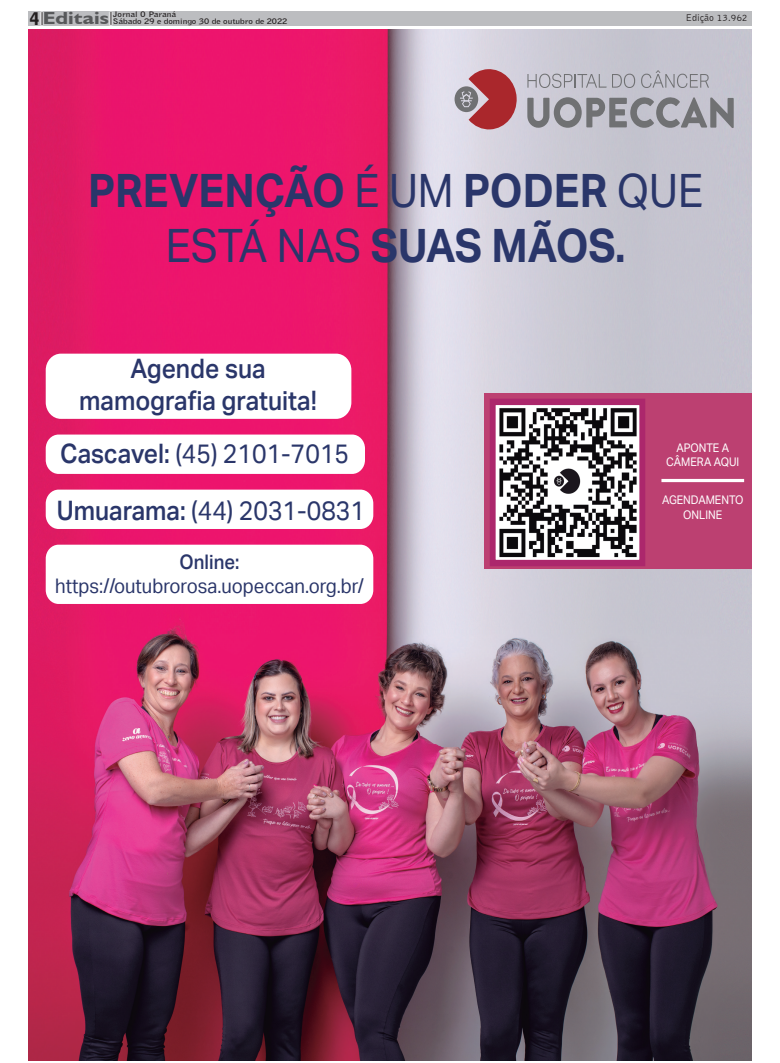
<style>
.page{position:relative;width:780px;height:1063px;background:#fff}
.page>*{position:absolute;margin:0;border:0;box-sizing:border-box;transform-origin:0 0}
.t1{font:700 46px/55.2px "Aktiv Grotesk";color:#2a366a;text-align:center;scale:.92 1}
.t2{font:26.8px/56.4px "Aktiv Grotesk";color:#2a366a;scale:.92 1}
.t3{font:500 26.8px/32.2px "Aktiv Grotesk";color:#2a366a;text-align:center;scale:.92 1}
.t4{font:20.1px/24.1px "Aktiv Grotesk";color:#2a366a;text-align:center;scale:.92 1}
.t5{font:700 17.4px "Humanist 521 BT";color:#57585a;scale:1.28 1}
.t6{font:11.9px/14.3px "Aktiv Grotesk";color:#fff;text-align:center;scale:.92 1}
.t7{font:10px "Bell Gothic BT";color:#231f20}
.t8{font:700 7.5px "Bell Gothic BT";color:#231f20;scale:1.23 1}
.s1{font-family:"Bell Gothic BT";font-weight:900;color:#231f20}
.s2{font-weight:400}
.s3{font-weight:500}
</style>
<div class="page">
<div style="left:28px;top:11px;width:723px;height:15px;background:#bcbdc0"></div>
<svg style="left:40px;top:11px;width:4px;height:15px"></svg>
<svg style="left:42px;top:12px;width:1px;height:13px"></svg>
<svg style="left:109px;top:11px;width:4px;height:15px"></svg>
<svg style="left:110px;top:12px;width:1px;height:13px"></svg>
<img style="left:28px;top:29px;width:723px;height:86px">
<img style="left:28px;top:115px;width:723px;height:945px">
<div style="left:484px;top:393px;width:267px;height:175px;background:#bc4071"></div>
<img style="left:496px;top:406px;width:142px;height:153px">
<div style="left:489px;top:399px;width:156px;height:167px;border:6px solid #ac276c"></div>
<hr style="left:661px;top:479px;width:83px;height:3px;background:#fff">
<svg style="left:454px;top:68px;width:63px;height:62px;background:#b6727a"></svg>
<svg style="left:527px;top:97px;width:206px;height:31px;background:#9d9ca3"></svg>
<svg style="left:527px;top:74px;width:79px;height:14px"></svg>
<svg style="left:612px;top:74px;width:23px;height:14px"></svg>
<svg style="left:641px;top:70px;width:68px;height:18px"></svg>
<div style="left:46px;top:354px;width:305px;height:65px;background:#fff;border-radius:16px"></div>
<div style="left:46px;top:435px;width:319px;height:39px;background:#fff;border-radius:13px"></div>
<div style="left:46px;top:490px;width:327px;height:39px;background:#fff;border-radius:13px"></div>
<div style="left:46px;top:545px;width:327px;height:59px;background:#fff;border-radius:13px"></div>
<p class="t8" style="left:113px;top:9px;width:53px">Jornal O Paraná</p>
<p class="t8" style="left:113px;top:17px;width:143px">Sábado 29 e domingo 30 de outubro de 2022</p>
<p class="t5" style="left:29px;top:8px;width:64px"><span class="s1">4</span> Editais</p>
<p class="t7" style="left:685px;top:11px;width:64px">Edição 13.962</p>
<p class="t1" style="left:88px;top:163px;width:670px">PREVENÇÃO <span class="s2">É UM</span> PODER <span class="s2">QUE<br>ESTÁ NAS</span> SUAS MÃOS.</p>
<p class="t3" style="left:79px;top:353px;width:260px">Agende sua mamografia gratuita!</p>
<p class="t2" style="left:57px;top:426px;width:336px"><span class="s3">Cascavel:</span> (45) 2101-7015<br><span class="s3">Umuarama:</span> (44) 2031-0831</p>
<p class="t4" style="left:55px;top:550px;width:337px"><span class="s3">Online: </span>https://outubrorosa.uopeccan.org.br/</p>
<p class="t6" style="left:666px;top:441px;width:81px">APONTE A<br>CÂMERA AQUI</p>
<p class="t6" style="left:662px;top:493px;width:90px">AGENDAMENTO<br>ONLINE</p>
</div>
